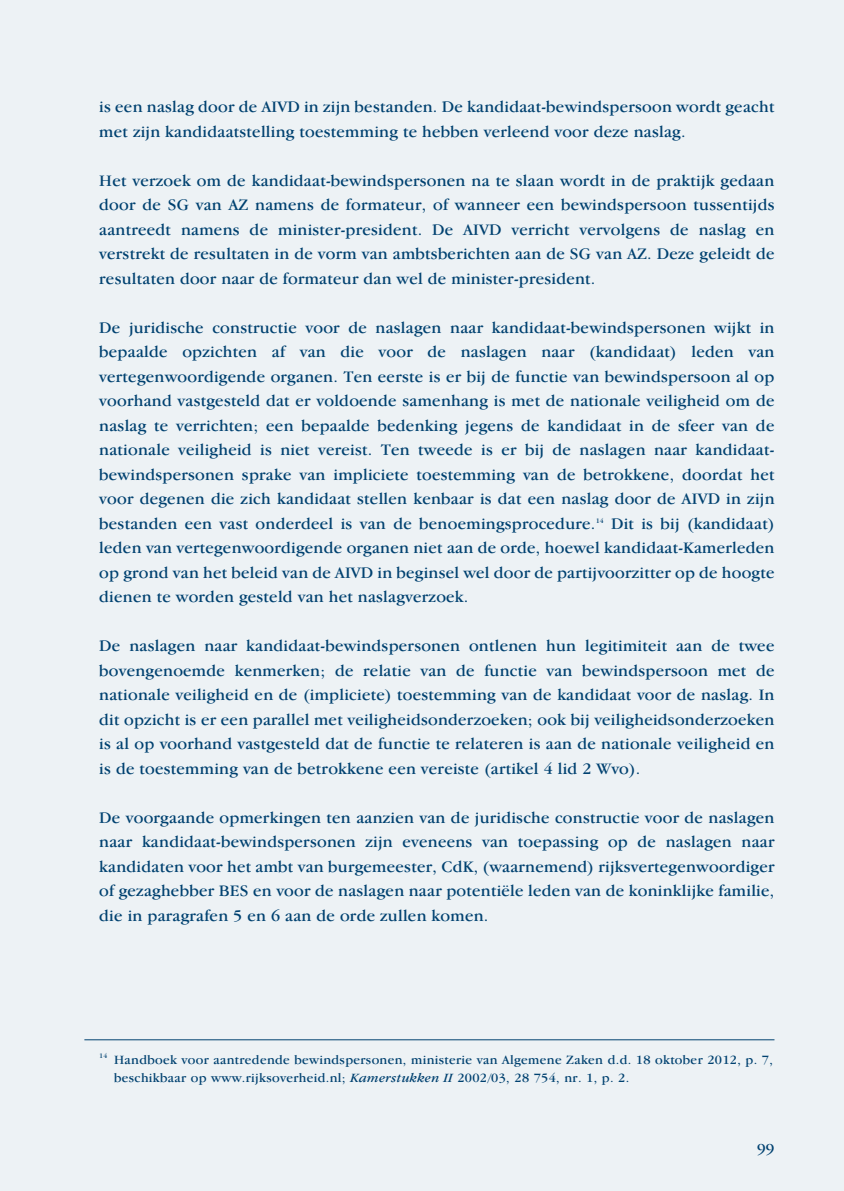
<style>
.page{position:relative;width:844px;height:1191px;background:#fff}
.page>*{position:absolute;margin:0;border:0;box-sizing:border-box;transform-origin:0 0}
.t1{font:16.62px/24.5px "Garamond IT Cby BT";letter-spacing:.015em;color:#004170;text-align:justify}
.t2{font:15.75px "Garamond IT Cby BT";color:#004170}
.t3{font:13.12px/17.5px "Garamond IT Cby BT";letter-spacing:.025em;color:#004170}
.t4{font:7.17px "Garamond IT Cby BT";color:#004170}
.s1{font-style:italic}
</style>
<div class="page">
<div style="left:0;top:0;width:843px;height:1191px;background:#edf2f5"></div>
<hr style="left:84px;top:1039px;width:690px;height:1px;background:#004170">
<p class="t1" style="left:99px;top:94px;width:676px">is een naslag door de AIVD in zijn bestanden. De kandidaat-bewindspersoon wordt geacht met zijn kandidaatstelling toestemming te hebben verleend voor deze naslag.</p>
<p class="t1" style="left:99px;top:168px;width:676px">Het verzoek om de kandidaat-bewindspersonen na te slaan wordt in de praktijk gedaan door de SG van AZ namens de formateur, of wanneer een bewindspersoon tussentijds aantreedt namens de minister-president. De AIVD verricht vervolgens de naslag en verstrekt de resultaten in de vorm van ambtsberichten aan de SG van AZ. Deze geleidt de resultaten door naar de formateur dan wel de minister-president.</p>
<p class="t1" style="left:99px;top:315px;width:676px">De juridische constructie voor de naslagen naar kandidaat-bewindspersonen wijkt in bepaalde opzichten af van die voor de naslagen naar (kandidaat) leden van vertegenwoordigende organen. Ten eerste is er bij de functie van bewindspersoon al op voorhand vastgesteld dat er voldoende samenhang is met de nationale veiligheid om de naslag te verrichten; een bepaalde bedenking jegens de kandidaat in de sfeer van de nationale veiligheid is niet vereist. Ten tweede is er bij de naslagen naar kandidaat&shy;bewindspersonen sprake van impliciete toestemming van de betrokkene, doordat het voor degenen die zich kandidaat stellen kenbaar is dat een naslag door de AIVD in zijn bestanden een vast onderdeel is van de benoemingsprocedure.</p>
<p class="t1" style="left:99px;top:511px;width:676px;text-indent:511px">Dit is bij (kandidaat) leden van vertegenwoordigende organen niet aan de orde, hoewel kandidaat-Kamerleden op grond van het beleid van de AIVD in beginsel wel door de partijvoorzitter op de hoogte dienen te worden gesteld van het naslagverzoek.</p>
<p class="t1" style="left:99px;top:633px;width:676px">De naslagen naar kandidaat-bewindspersonen ontlenen hun legitimiteit aan de twee bovengenoemde kenmerken; de relatie van de functie van bewindspersoon met de nationale veiligheid en de (impliciete) toestemming van de kandidaat voor de naslag. In dit opzicht is er een parallel met veiligheidsonderzoeken; ook bij veiligheidsonderzoeken is al op voorhand vastgesteld dat de functie te relateren is aan de nationale veiligheid en is de toestemming van de betrokkene een vereiste (artikel 4 lid 2 Wvo).</p>
<p class="t1" style="left:99px;top:805px;width:676px">De voorgaande opmerkingen ten aanzien van de juridische constructie voor de naslagen naar kandidaat-bewindspersonen zijn eveneens van toepassing op de naslagen naar kandidaten voor het ambt van burgemeester, CdK, (waarnemend) rijksvertegenwoordiger of gezaghebber BES en voor de naslagen naar potentiële leden van de koninklijke familie, die in paragrafen 5 en 6 aan de orde zullen komen.</p>
<p class="t4" style="left:595px;top:516px;width:9px">14</p>
<p class="t3" style="left:114px;top:1051px;width:660px;text-indent:-15px"><sup>14</sup> Handboek voor aantredende bewindspersonen, ministerie van Algemene Zaken d.d. 18 oktober 2012, p. 7, beschikbaar op www.rijksoverheid.nl; <span class="s1">Kamerstukken II</span> 2002/03, 28 754, nr. 1, p. 2.</p>
<p class="t2" style="left:757px;top:1139px;width:19px">99</p>
</div>
